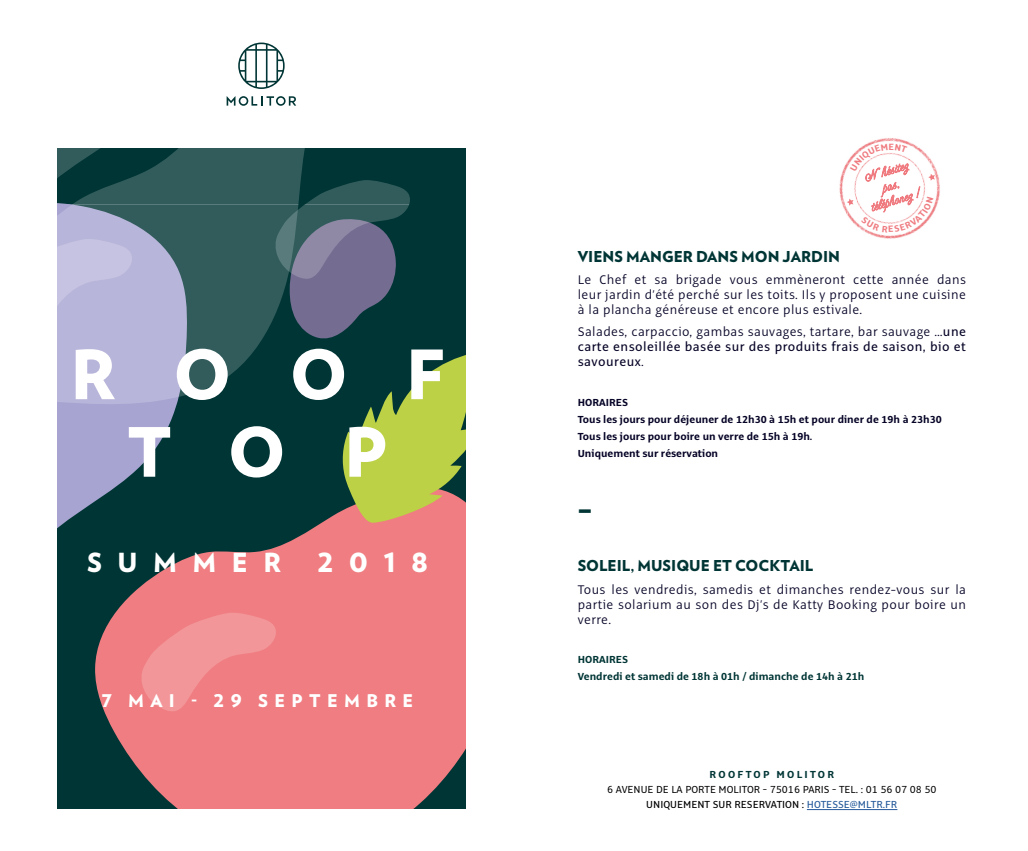
<style>
.page{position:relative;width:1028px;height:851px;background:#fff}
.page>*{position:absolute;margin:0;border:0;box-sizing:border-box;transform-origin:0 0}
.t1{font:900 67.75px/77.5px "Verlag";letter-spacing:.855em;color:#fff;text-align:center}
.t2{font:700 37.5px "Alto Pro";color:#003535}
.t3{font:900 26.25px "Verlag";letter-spacing:.59em;color:#fff}
.t4{font:900 17.5px "Verlag";letter-spacing:.36em;color:#fff}
.t5{font:900 15px "Verlag";color:#003535}
.t6{font:300 13.75px/15px "Alto Pro";letter-spacing:.03em;color:#050326;text-align:justify}
.t7{font:500 13.75px/15px "Alto Pro";letter-spacing:.03em;color:#050326;text-align:justify}
.t8{font:700 11.25px/17px "Alto Pro";color:#050326}
.t9{font:11.25px/15px "Alto Pro";color:#000;text-align:center}
.t10{font:700 11.25px/17px "Alto Pro";color:#003535}
.t11{font:700 11.25px "Alto Pro";letter-spacing:.2em;color:#003535}
.t12{font:700 10px "Alto Pro";color:#ef7b80}
.s1{font-weight:300}
.s2{font-weight:500}
.s3{font-weight:500;color:#275b9b}
</style>
<div class="page">
<svg style="left:57px;top:148px;width:409px;height:660px;background:#7b6b6c"></svg>
<svg style="left:238px;top:43px;width:47px;height:46px"></svg>
<svg style="left:227px;top:96px;width:69px;height:10px"></svg>
<hr style="left:807px;top:809px;width:90px;height:1px;background:#275b9b">
<img style="left:839px;top:138px;width:101px;height:101px">
<svg style="left:846px;top:143px;width:89px;height:89px"></svg>
<h1 class="t1" style="left:70px;top:332px;width:376px">ROOF<br>TOP</h1>
<h3 class="t3" style="left:87px;top:541px;width:196px">SUMMER</h3>
<h3 class="t3" style="left:317px;top:541px;width:112px">2018</h3>
<p class="t4" style="left:102px;top:686px;width:313px">7 MAI - 29 SEPTEMBRE</p>
<p class="t12" style="left:888px;top:140px;width:7px">E</p>
<p class="t5" style="left:578px;top:244px;width:264px">VIENS MANGER DANS MON JARDIN</p>
<p class="t6" style="left:578px;top:272px;width:390px">Le Chef et sa brigade vous emmèneront cette année dans leur jardin d’été perché sur les toits. Ils y proposent une cuisine à la plancha généreuse et encore plus estivale.</p>
<p class="t7" style="left:578px;top:324px;width:390px"><span class="s1">Salades, carpaccio, gambas sauvages, tartare, bar sauvage …</span>une carte ensoleillée basée sur des produits frais de saison, bio et savoureux<span class="s1">.</span></p>
<p class="t8" style="left:578px;top:394px;width:365px">HORAIRES<br>Tous les jours pour déjeuner de 12h30 à 15h et pour diner de 19h à 23h30<br>Tous les jours pour boire un verre de 15h à 19h.<br>Uniquement sur réservation</p>
<h2 class="t2" style="left:578px;top:486px;width:16px">-</h2>
<p class="t5" style="left:578px;top:553px;width:237px">SOLEIL, MUSIQUE ET COCKTAIL</p>
<p class="t6" style="left:578px;top:581px;width:389px">Tous les vendredis, samedis et dimanches rendez-vous sur la partie solarium au son des Dj’s de Katty Booking pour boire un verre.</p>
<p class="t10" style="left:578px;top:651px;width:288px">HORAIRES<br>Vendredi et samedi de 18h à 01h / dimanche de 14h à 21h</p>
<p class="t11" style="left:709px;top:767px;width:126px">ROOFTOP MOLITOR</p>
<p class="t9" style="left:607px;top:782px;width:331px">6 AVENUE DE LA PORTE MOLITOR - 75016 PARIS - TEL. : 01 56 07 08 50<br><span class="s2">UNIQUEMENT SUR RESERVATION :</span> <span class="s3">HOTESSE@MLTR.FR</span></p>
</div>
